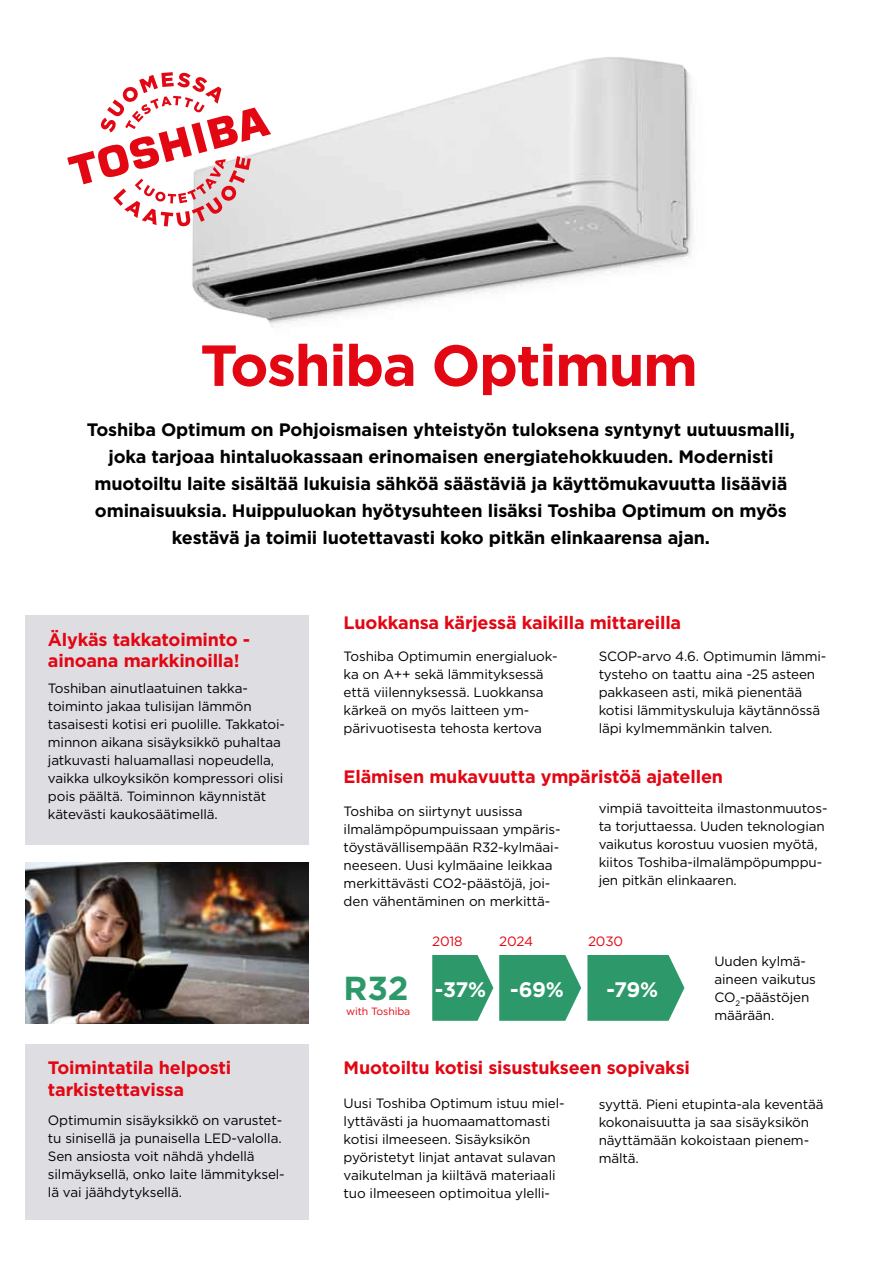
<style>
.page{position:relative;width:893px;height:1263px;background:#fff}
.page>*{position:absolute;margin:0;border:0;box-sizing:border-box;transform-origin:0 0}
.t1{font:700 57.75px "Gotham";letter-spacing:-.025em;color:#e30613}
.t2{font:700 33.3px "Gotham";color:#2d996b}
.t3{font:700 21px "Gotham";color:#fff}
.t4{font:700 18px/27px "Gotham";letter-spacing:-.01em;color:#000;text-align:center}
.t5{font:700 18px/21.6px "Gotham";letter-spacing:-.01em;color:#e30613}
.t6{font:13.5px/18px "Gotham";letter-spacing:-.01em;color:#000}
.t7{font:13.5px "Gotham";letter-spacing:-.01em;color:#e30613}
.t8{font:10.5px "Gotham";letter-spacing:-.01em;color:#e30613}
</style>
<div class="page">
<img style="left:192px;top:57px;width:501px;height:270px">
<div style="left:25px;top:615px;width:284px;height:230px;background:#dedde2"></div>
<div style="left:25px;top:1044px;width:284px;height:176px;background:#dedde2"></div>
<svg style="left:67px;top:72px;width:204px;height:155px"></svg>
<img style="left:25px;top:862px;width:284px;height:161px">
<svg style="left:432px;top:955px;width:61px;height:66px;background:#48a67e"></svg>
<svg style="left:499px;top:955px;width:82px;height:66px;background:#42a379"></svg>
<svg style="left:587px;top:955px;width:97px;height:66px;background:#3ea177"></svg>
<h1 class="t1" style="left:200px;top:327px;width:499px">Toshiba Optimum</h1>
<p class="t4" style="left:87px;top:416px;width:710px">Toshiba Optimum on Pohjoismaisen yhteistyön tuloksena syntynyt uutuusmalli, joka tarjoaa hintaluokassaan erinomaisen energiatehokkuuden. Modernisti muotoiltu laite sisältää lukuisia sähköä säästäviä ja käyttömukavuutta lisääviä ominaisuuksia. Huippuluokan hyötysuhteen lisäksi Toshiba Optimum on myös kestävä ja toimii luotettavasti koko pitkän elinkaarensa ajan.</p>
<h3 class="t5" style="left:48px;top:628px;width:204px">Älykäs takkatoiminto - ainoana markkinoilla!</h3>
<p class="t6" style="left:48px;top:679px;width:239px">Toshiban ainutlaatuinen takka&shy;toiminto jakaa tulisijan lämmön tasaisesti kotisi eri puolille. Takkatoi&shy;minnon aikana sisäyksikkö puhaltaa jatkuvasti haluamallasi nopeudella, vaikka ulkoyksikön kompressori olisi pois päältä. Toiminnon käynnistät kätevästi kaukosäätimellä.</p>
<h3 class="t5" style="left:344px;top:612px;width:339px">Luokkansa kärjessä kaikilla mittareilla</h3>
<p class="t6" style="left:344px;top:647px;width:215px">Toshiba Optimumin energialuok&shy;ka on A++ sekä lämmityksessä että viilennyksessä. Luokkansa kärkeä on myös laitteen ym&shy;pärivuotisesta tehosta kertova</p>
<p class="t6" style="left:599px;top:647px;width:229px">SCOP-arvo 4.6. Optimumin lämmi&shy;tysteho on taattu aina -25 asteen pakkaseen asti, mikä pienentää kotisi lämmityskuluja käytännössä läpi kylmemmänkin talven.</p>
<h3 class="t5" style="left:344px;top:766px;width:381px">Elämisen mukavuutta ympäristöä ajatellen</h3>
<p class="t6" style="left:344px;top:802px;width:218px">Toshiba on siirtynyt uusissa ilmalämpöpumpuissaan ympäris&shy;töystävällisempään R32-kylmäai&shy;neeseen. Uusi kylmäaine leikkaa merkittävästi CO2-päästöjä, joi&shy;den vähentäminen on merkittä-</p>
<p class="t6" style="left:599px;top:799px;width:230px">vimpiä tavoitteita ilmastonmuutos&shy;ta torjuttaessa. Uuden teknologian vaikutus korostuu vuosien myötä, kiitos Toshiba-ilmalämpöpumppu&shy;jen pitkän elinkaaren.</p>
<p class="t7" style="left:432px;top:933px;width:32px">2018</p>
<p class="t7" style="left:499px;top:933px;width:35px">2024</p>
<p class="t7" style="left:588px;top:933px;width:37px">2030</p>
<h3 class="t3" style="left:435px;top:976px;width:130px">-37% -69%</h3>
<h3 class="t3" style="left:607px;top:976px;width:53px">-79%</h3>
<p class="t6" style="left:714px;top:952px;width:103px">Uuden kylmä&shy;aineen vaikutus<br>CO<sub>2</sub>-päästöjen</p>
<h2 class="t2" style="left:344px;top:966px;width:66px">R32</h2>
<p class="t8" style="left:346px;top:1005px;width:66px">with Toshiba</p>
<p class="t6" style="left:714px;top:1006px;width:61px">määrään.</p>
<h3 class="t5" style="left:48px;top:1057px;width:185px">Toimintatila helposti</h3>
<h3 class="t5" style="left:344px;top:1057px;width:348px">Muotoiltu kotisi sisustukseen sopivaksi</h3>
<h3 class="t5" style="left:48px;top:1079px;width:138px">tarkistettavissa</h3>
<p class="t6" style="left:344px;top:1093px;width:223px">Uusi Toshiba Optimum istuu miel&shy;lyttävästi ja huomaamattomasti kotisi ilmeeseen. Sisäyksikön pyöristetyt linjat antavat sulavan vaikutelman ja kiiltävä materiaali tuo ilmeeseen optimoitua ylelli-</p>
<p class="t6" style="left:599px;top:1095px;width:226px">syyttä. Pieni etupinta-ala keventää kokonaisuutta ja saa sisäyksikön näyttämään kokoistaan pienem&shy;mältä.</p>
<p class="t6" style="left:48px;top:1111px;width:238px">Optimumin sisäyksikkö on varustet&shy;tu sinisellä ja punaisella LED-valolla.<br>Sen ansiosta voit nähdä yhdellä silmäyksellä, onko laite lämmityksel&shy;lä vai jäähdytyksellä.</p>
</div>
